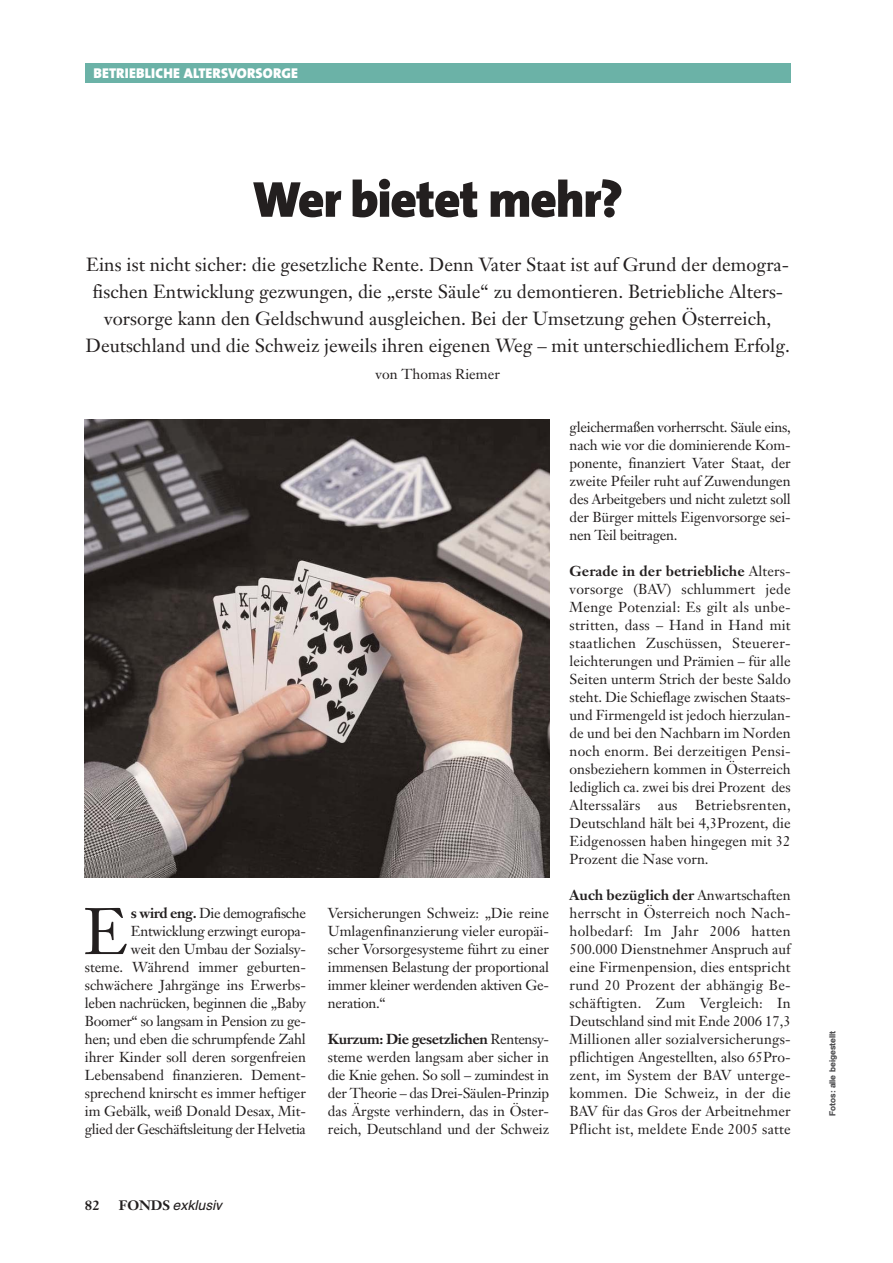
<style>
.page{position:relative;width:893px;height:1263px;background:#fff}
.page>*{position:absolute;margin:0;border:0;box-sizing:border-box;transform-origin:0 0}
.t1{font:64.65px "Janson Text";color:#231f1f}
.t2{font:900 51px "The Sans";letter-spacing:-.025em;color:#231f1f}
.t3{font:18.75px/27px "Janson Text";color:#231f1f;text-align:center}
.t4{font:14.25px/18px "Janson Text";letter-spacing:-.005em;color:#231f1f;text-align:justify}
.t5{font:900 14.25px "The Sans";letter-spacing:.01em;color:#fff}
.t6{font:italic 13.5px "AG Buch Normal";color:#231f1f}
.t7{font:700 13.5px "Janson Text";color:#231f1f}
.t8{font:8.25px "AG Buch Halb Fett";color:#4c4c4e}
.s1{font-weight:700}
.s2{font-family:"Janson Text";font-weight:700;font-style:normal}
</style>
<div class="page">
<img style="left:85px;top:420px;width:464px;height:457px">
<div style="left:85px;top:64px;width:706px;height:19px;background:#6bb2a7"></div>
<p class="t5" style="left:93px;top:66px;width:206px">BETRIEBLICHE ALTERSVORSORGE</p>
<h2 class="t2" style="left:253px;top:174px;width:372px">Wer bietet mehr?</h2>
<p class="t3" style="left:85px;top:253px;width:706px">Eins ist nicht sicher: die gesetzliche Rente. Denn Vater Staat ist auf Grund der demogra&shy;fischen Entwicklung gezwungen, die „erste Säule“ zu demontieren. Betriebliche Alters&shy;vorsorge kann den Geldschwund ausgleichen. Bei der Umsetzung gehen Österreich, Deutschland und die Schweiz jeweils ihren eigenen Weg – mit unterschiedlichem Erfolg.</p>
<p class="t4" style="left:376px;top:366px;width:126px">von Thomas Riemer</p>
<p class="t4" style="left:85px;top:905px;width:223px;text-align:right"><span class="s1">s wird eng.</span> Die demografische Entwicklung erzwingt europa-<br>weit den Umbau der Sozialsy-<br>steme. Während immer geburten&shy;schwächere Jahrgänge ins Erwerbs&shy;leben nachrücken, beginnen die „Baby Boomer“ so langsam in Pension zu ge&shy;hen; und eben die schrumpfende Zahl ihrer Kinder soll deren sorgenfreien Lebensabend finanzieren. Dement&shy;sprechend knirscht es immer heftiger im Gebälk, weiß Donald Desax, Mit&shy;glied der Geschäftsleitung der Helvetia</p>
<p class="t4" style="left:328px;top:905px;width:223px">Versicherungen Schweiz: „Die reine Umlagenfinanzierung vieler europäi&shy;scher Vorsorgesysteme führt zu einer immensen Belastung der proportional immer kleiner werdenden aktiven Ge&shy;neration.“</p>
<h1 class="t1" style="left:83px;top:905px;width:46px">E</h1>
<p class="t4" style="left:328px;top:1031px;width:223px"><span class="s1">Kurzum: Die gesetzlichen</span> Rentensy&shy;steme werden langsam aber sicher in die Knie gehen. So soll – zumindest in der Theorie – das Drei-Säulen-Prinzip das Ärgste verhindern, das in Öster&shy;reich, Deutschland und der Schweiz</p>
<p class="t4" style="left:570px;top:419px;width:223px">gleichermaßen vorherrscht. Säule eins, nach wie vor die dominierende Kom&shy;ponente, finanziert Vater Staat, der zweite Pfeiler ruht auf Zuwendungen des Arbeitgebers und nicht zuletzt soll der Bürger mittels Eigenvorsorge sei&shy;nen Teil beitragen.</p>
<p class="t4" style="left:570px;top:563px;width:223px"><span class="s1">Gerade in der betriebliche</span> Alters&shy;vorsorge (BAV) schlummert jede Menge Potenzial: Es gilt als unbe&shy;stritten, dass – Hand in Hand mit staatlichen Zuschüssen, Steuerer&shy;leichterungen und Prämien – für alle Seiten unterm Strich der beste Saldo steht. Die Schieflage zwischen Staats&shy;und Firmengeld ist jedoch hierzulan&shy;de und bei den Nachbarn im Norden noch enorm. Bei derzeitigen Pensi&shy;onsbeziehern kommen in Österreich lediglich ca. zwei bis drei Prozent des Alterssalärs aus Betriebsrenten, Deutschland hält bei 4,3Prozent, die Eidgenossen haben hingegen mit 32<br>Prozent die Nase vorn.</p>
<p class="t4" style="left:570px;top:887px;width:223px"><span class="s1">Auch bezüglich der</span> Anwartschaften herrscht in Österreich noch Nach&shy;holbedarf: Im Jahr 2006 hatten 500.000 Dienstnehmer Anspruch auf eine Firmenpension, dies entspricht rund 20 Prozent der abhängig Be&shy;schäftigten. Zum Vergleich: In Deutschland sind mit Ende 2006 17,3<br>Millionen aller sozialversicherungs&shy;pflichtigen Angestellten, also 65Pro&shy;zent, im System der BAV unterge&shy;kommen. Die Schweiz, in der die BAV für das Gros der Arbeitnehmer Pflicht ist, meldete Ende 2005 satte</p>
<p class="t7" style="left:85px;top:1200px;width:17px">82</p>
<p class="t6" style="left:119px;top:1200px;width:107px"><span class="s2">FONDS</span> exklusiv</p>
<p class="t8" style="left:829px;top:1116px;width:86px;rotate:-90deg">Fotos: alle beigestellt</p>
</div>
